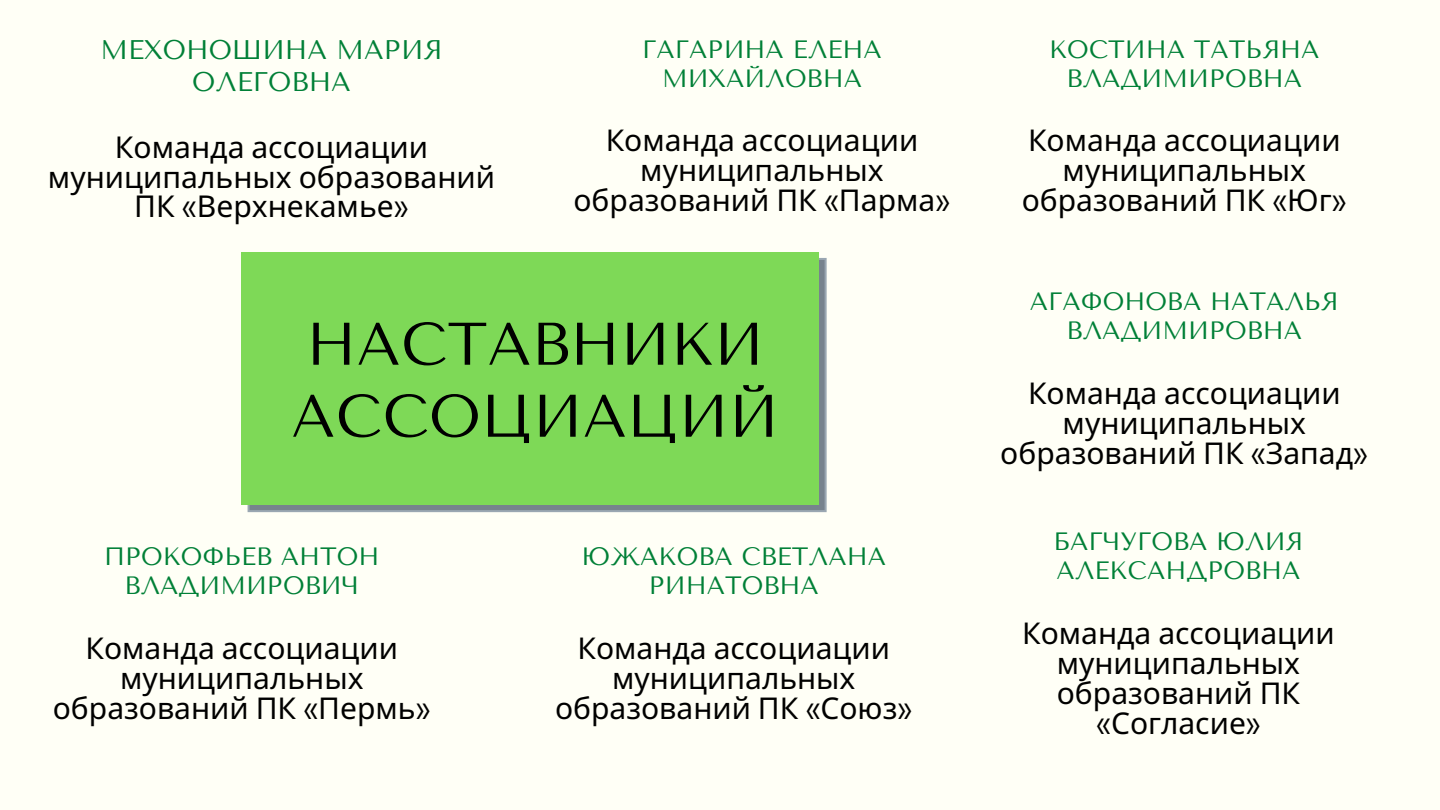
<style>
.page{position:relative;width:1440px;height:810px;background:#fffff6}
.page>*{position:absolute;margin:0;border:0;box-sizing:border-box;transform-origin:0 0}
.t1{font:60px/72px "Tenor Sans";color:#000}
.t2{font:30.1px/29.8px "Noto Sans";color:#000;text-align:center}
.t3{font:30px/30px "Noto Sans";color:#000;text-align:center}
.t4{font:26.8px/31.4px "Tenor Sans";color:#008037;text-align:center}
.t5{font:25px/29.2px "Tenor Sans";color:#008037;text-align:center}
.s1{font-family:"Overpass";font-weight:300}
</style>
<div class="page">
<svg style="left:248px;top:258px;width:579px;height:254px;background:#829592"></svg>
<div style="left:242px;top:252px;width:577px;height:252px;background:#7ed957"></div>
<p class="t4" style="left:100px;top:35px;width:344px">МЕХОНОШИНА МАРИЯ<br>ОЛЕГОВНА</p>
<p class="t2" style="left:48px;top:131px;width:449px">Команда ассоциации муниципальных образований<br>ПК <span class="s1">«</span>Верхнекамье<span class="s1">»</span></p>
<p class="t5" style="left:642px;top:35px;width:241px">ГАГАРИНА ЕЛЕНА<br>МИХАЙЛОВНА</p>
<p class="t3" style="left:573px;top:124px;width:379px">Команда ассоциации муниципальных образований ПК <span class="s1">«</span>Парма<span class="s1">»</span></p>
<h1 class="t1" style="left:291px;top:309px;width:489px">НАСТАВНИКИ<br>АССОЦИАЦИЙ</h1>
<p class="t5" style="left:104px;top:542px;width:277px">ПРОКОФЬЕВ АНТОН<br>ВЛАДИМИРОВИЧ</p>
<p class="t3" style="left:53px;top:632px;width:380px">Команда ассоциации муниципальных образований ПК <span class="s1">«</span>Пермь<span class="s1">»</span></p>
<p class="t5" style="left:582px;top:542px;width:306px">ЮЖАКОВА СВЕТЛАНА<br>РИНАТОВНА</p>
<p class="t3" style="left:555px;top:632px;width:359px">Команда ассоциации муниципальных образований ПК <span class="s1">«</span>Союз<span class="s1">»</span></p>
<p class="t5" style="left:1049px;top:35px;width:272px">КОСТИНА ТАТЬЯНА<br>ВЛАДИМИРОВНА</p>
<p class="t3" style="left:1022px;top:124px;width:327px">Команда ассоциации муниципальных образований ПК <span class="s1">«</span>Юг<span class="s1">»</span></p>
<p class="t5" style="left:1030px;top:287px;width:310px">АГАФОНОВА НАТАЛЬЯ<br>ВЛАДИМИРОВНА</p>
<p class="t3" style="left:1000px;top:377px;width:370px">Команда ассоциации муниципальных образований ПК <span class="s1">«</span>Запад<span class="s1">»</span></p>
<p class="t5" style="left:1053px;top:527px;width:252px;text-align:left">БАГЧУГОВА ЮЛИЯ<br>АЛЕКСАНДРОВНА</p>
<p class="t3" style="left:1022px;top:617px;width:314px">Команда ассоциации муниципальных образований ПК <span class="s1">«</span>Согласие<span class="s1">»</span></p>
</div>
